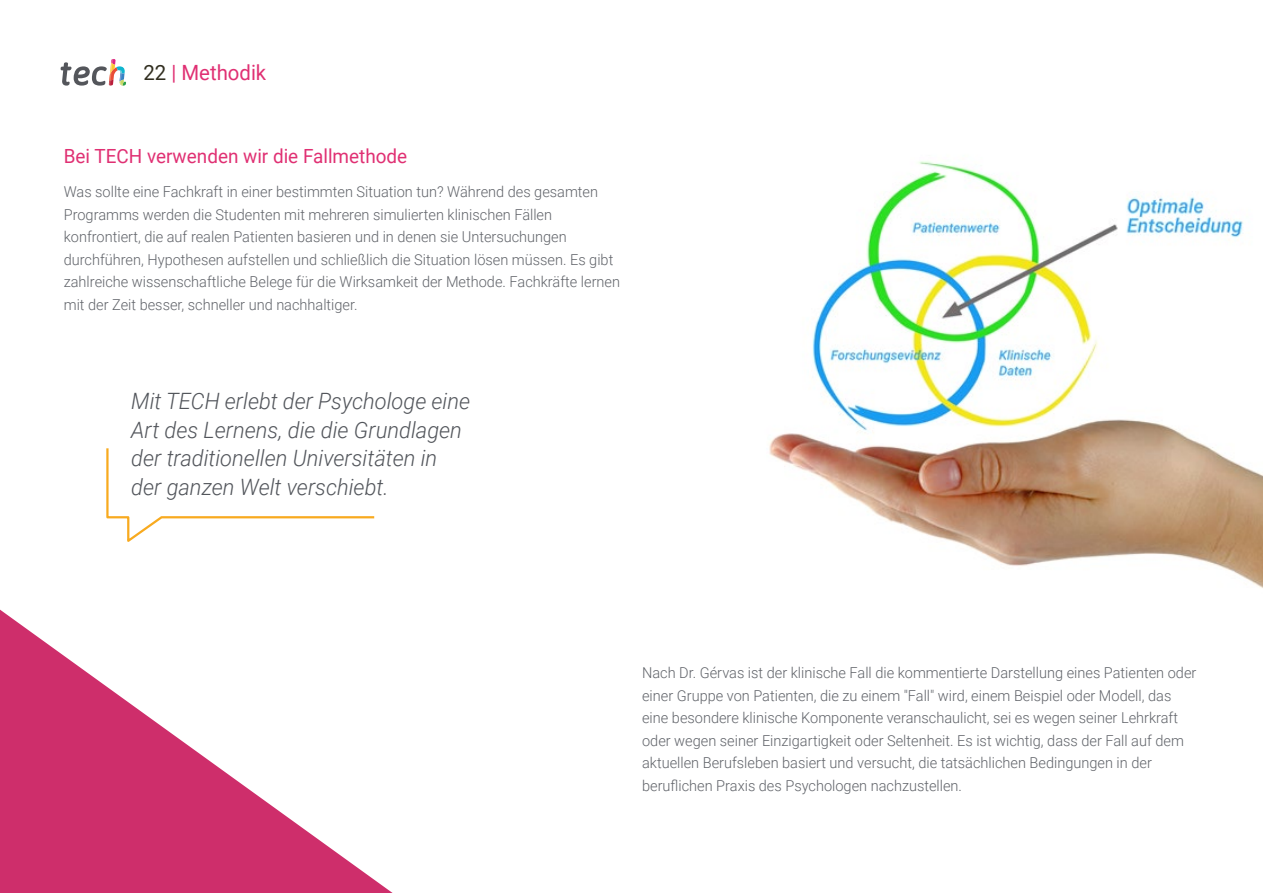
<style>
.page{position:relative;width:1263px;height:893px;background:#fff}
.page>*{position:absolute;margin:0;border:0;box-sizing:border-box;transform-origin:0 0}
.t1{font:italic 300 22.5px/28.5px "Roboto";color:#52555b}
.t2{font:21px "Roboto";color:#e03073}
.t3{font:19.5px "Roboto";color:#e03073}
.t4{font:300 15px/22.5px "Roboto";color:#61646a}
.s1{color:#312e20}
</style>
<div class="page">
<svg style="left:61px;top:59px;width:65px;height:27px"></svg>
<svg style="left:106px;top:448px;width:269px;height:94px"></svg>
<svg style="left:0;top:610px;width:393px;height:283px;fill:#ce2f6b"></svg>
<img style="left:769px;top:161px;width:494px;height:427px">
<h2 class="t2" style="left:144px;top:57px;width:124px"><span class="s1">22</span> | Methodik</h2>
<h3 class="t3" style="left:64px;top:143px;width:345px">Bei TECH verwenden wir die Fallmethode</h3>
<p class="t4" style="left:64px;top:180px;width:558px">Was sollte eine Fachkraft in einer bestimmten Situation tun? Während des gesamten Programms werden die Studenten mit mehreren simulierten klinischen Fällen konfrontiert, die auf realen Patienten basieren und in denen sie Untersuchungen durchführen, Hypothesen aufstellen und schließlich die Situation lösen müssen. Es gibt zahlreiche wissenschaftliche Belege für die Wirksamkeit der Methode. Fachkräfte lernen mit der Zeit besser, schneller und nachhaltiger.</p>
<h1 class="t1" style="left:131px;top:386px;width:340px">Mit TECH erlebt der Psychologe eine Art des Lernens, die die Grundlagen der traditionellen Universitäten in der ganzen Welt verschiebt.</h1>
<p class="t4" style="left:642px;top:661px;width:556px">Nach Dr. Gérvas ist der klinische Fall die kommentierte Darstellung eines Patienten oder einer Gruppe von Patienten, die zu einem "Fall" wird, einem Beispiel oder Modell, das eine besondere klinische Komponente veranschaulicht, sei es wegen seiner Lehrkraft oder wegen seiner Einzigartigkeit oder Seltenheit. Es ist wichtig, dass der Fall auf dem aktuellen Berufsleben basiert und versucht, die tatsächlichen Bedingungen in der beruflichen Praxis des Psychologen nachzustellen.</p>
</div>
